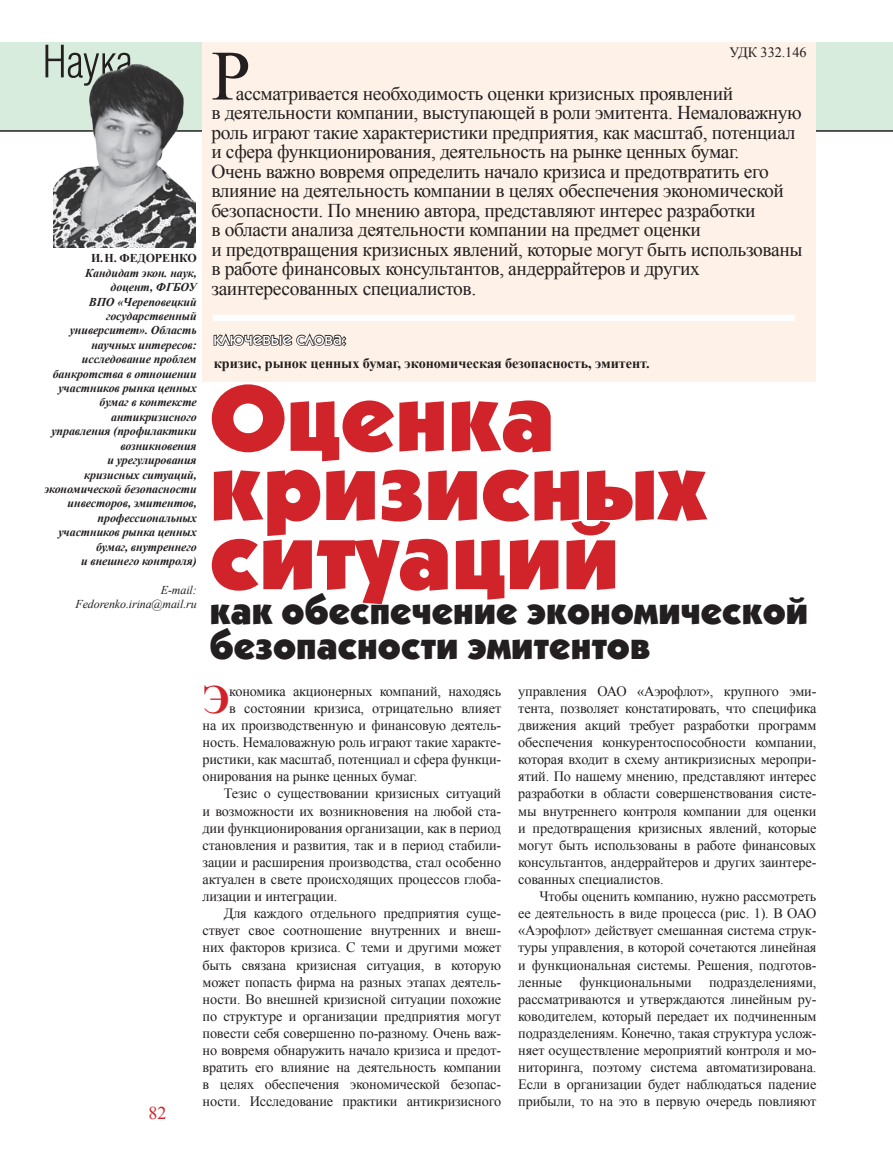
<style>
.page{position:relative;width:893px;height:1149px;background:#fff}
.page>*{position:absolute;margin:0;border:0;box-sizing:border-box;transform-origin:0 0}
.Заголовок_new{font:900 94.5px/69.2px "Kabel C";color:#d1232a}
.t1{font:70.65px "Times New Roman";color:#231f20}
.Основной{font:700 40.05px "Times New Roman";color:#d1232a}
.Заголовок_new-2{font:900 37.2px/35px "Kabel C";color:#231f20}
.t2{font:19.5px/19.5px "Times New Roman";letter-spacing:-.02em;color:#231f20}
.t3{font:500 18px "Kabel C";color:#fff}
.t4{font:18px "Times New Roman";color:#d1232a}
.Основной-2{font:14.25px/17.1px "Times New Roman";letter-spacing:-.01em;color:#231f20;text-align:justify}
.Основной-3{font:700 14.25px "Times New Roman";letter-spacing:-.005em;color:#231f20}
.t5{font:italic 700 12px/14.4px "Times New Roman";letter-spacing:-.01em;color:#231f20;text-align:right}
.t6{font:italic 12px/14.4px "Times New Roman";letter-spacing:-.01em;color:#231f20;text-align:right}
.t7{font:700 12px "Times New Roman";letter-spacing:-.01em;color:#231f20}
</style>
<div class="page">
<div style="left:0;top:43px;width:893px;height:88px;background:#d8ecdd"></div>
<hr style="left:0;top:130px;width:893px;height:2px;background:#231f20">
<div style="left:202px;top:43px;width:614px;height:338px;background:#fef2e8"></div>
<svg style="left:213px;top:333px;width:134px;height:14px"></svg>
<div style="left:213px;top:315px;width:582px;height:6px;background:#fff"></div>
<svg style="left:45px;top:45px;width:84px;height:33px"></svg>
<img style="left:54px;top:54px;width:141px;height:193px">
<p class="Основной-2" style="left:729px;top:43px;width:79px">УДК 332.146</p>
<p class="t1" style="left:211px;top:28px;width:41px">Р</p>
<p class="t2" style="left:211px;top:83px;width:593px;text-indent:24px">ассматривается необходимость оценки кризисных проявлений<br>в деятельности компании, выступающей в роли эмитента. Немаловажную роль играют такие характеристики предприятия, как масштаб, потенциал и сфера функционирования, деятельность на рынке ценных бумаг.<br>Очень важно вовремя определить начало кризиса и предотвратить его влияние на деятельность компании в целях обеспечения экономической безопасности. По мнению автора, представляют интерес разработки<br>в области анализа деятельности компании на предмет оценки<br>и предотвращения кризисных явлений, которые могут быть использованы в работе финансовых консультантов, андеррайтеров и других заинтересованных специалистов.</p>
<p class="t7" style="left:91px;top:250px;width:107px">И.Н. ФЕДОРЕНКО</p>
<p class="t5" style="left:44px;top:265px;width:154px">Кандидат экон. наук, доцент, ФГБОУ<br>ВПО «Череповецкий государственный университет». Область научных интересов: исследование проблем банкротства в отношении участников рынка ценных бумаг в контексте антикризисного<br>управления (профилактики возникновения<br>и урегулирования<br>кризисных ситуаций, экономической безопасности инвесторов, эмитентов, профессиональных участников рынка ценных бумаг, внутреннего<br>и внешнего контроля)</p>
<p class="t6" style="left:76px;top:582px;width:123px">E-mail:<br>Fedorenko.irina@mail.ru</p>
<p class="t3" style="left:213px;top:327px;width:134px">ключевые слова:</p>
<p class="Основной-3" style="left:214px;top:353px;width:437px">кризис, рынок ценных бумаг, экономическая безопасность, эмитент.</p>
<p class="Заголовок_new" style="left:210px;top:381px;width:498px">Оценка кризисных ситуаций</p>
<p class="Заголовок_new-2" style="left:210px;top:592px;width:600px">как обеспечение экономической безопасности эмитентов</p>
<p class="Основной" style="left:202px;top:671px;width:29px">Э</p>
<p class="Основной-2" style="left:229px;top:682px;width:273px">кономика акционерных компаний, находясь</p>
<p class="Основной-2" style="left:518px;top:682px;width:300px">управления ОАО «Аэрофлот», крупного эми&shy;тента, позволяет констатировать, что специфика движения акций требует разработки программ обеспечения конкурентоспособности компании, которая входит в схему антикризисных меропри&shy;ятий. По нашему мнению, представляют интерес разработки в области совершенствования систе&shy;мы внутреннего контроля компании для оценки и предотвращения кризисных явлений, которые могут быть использованы в работе финансовых консультантов, андеррайтеров и других заинтере&shy;сованных специалистов.</p>
<p class="Основной-2" style="left:518px;top:887px;width:300px;text-indent:21px">Чтобы оценить компанию, нужно рассмотреть ее деятельность в виде процесса (рис. 1). В ОАО «Аэрофлот» действует смешанная система струк&shy;туры управления, в которой сочетаются линейная и функциональная системы. Решения, подготов&shy;ленные функциональными подразделениями, рассматриваются и утверждаются линейным ру&shy;ководителем, который передает их подчиненным подразделениям. Конечно, такая структура услож&shy;няет осуществление мероприятий контроля и мо&shy;ниторинга, поэтому система автоматизирована.<br>Если в организации будет наблюдаться падение прибыли, то на это в первую очередь повлияют</p>
<p class="Основной-2" style="left:229px;top:699px;width:273px">в состоянии кризиса, отрицательно влияет</p>
<p class="Основной-2" style="left:202px;top:716px;width:300px">на их производственную и финансовую деятель-</p>
<p class="Основной-2" style="left:202px;top:733px;width:300px">ность. Немаловажную роль играют такие характе-</p>
<p class="Основной-2" style="left:202px;top:750px;width:300px">ристики, как масштаб, потенциал и сфера функци-</p>
<p class="Основной-2" style="left:202px;top:767px;width:216px">онирования на рынке ценных бумаг.</p>
<p class="Основной-2" style="left:202px;top:784px;width:300px;text-indent:21px">Тезис о существовании кризисных ситуаций и возможности их возникновения на любой ста&shy;дии функционирования организации, как в период становления и развития, так и в период стабили&shy;зации и расширения производства, стал особенно актуален в свете происходящих процессов глоба&shy;лизации и интеграции.</p>
<p class="Основной-2" style="left:202px;top:904px;width:300px;text-indent:21px">Для каждого отдельного предприятия суще&shy;ствует свое соотношение внутренних и внеш&shy;них факторов кризиса. С теми и другими может быть связана кризисная ситуация, в которую может попасть фирма на разных этапах деятель&shy;ности. Во внешней кризисной ситуации похожие по структуре и организации предприятия могут повести себя совершенно по‑разному. Очень важ&shy;но вовремя обнаружить начало кризиса и предот&shy;вратить его влияние на деятельность компании в целях обеспечения экономической безопас&shy;ности. Исследование практики антикризисного</p>
<p class="t4" style="left:148px;top:1100px;width:19px">82</p>
</div>
